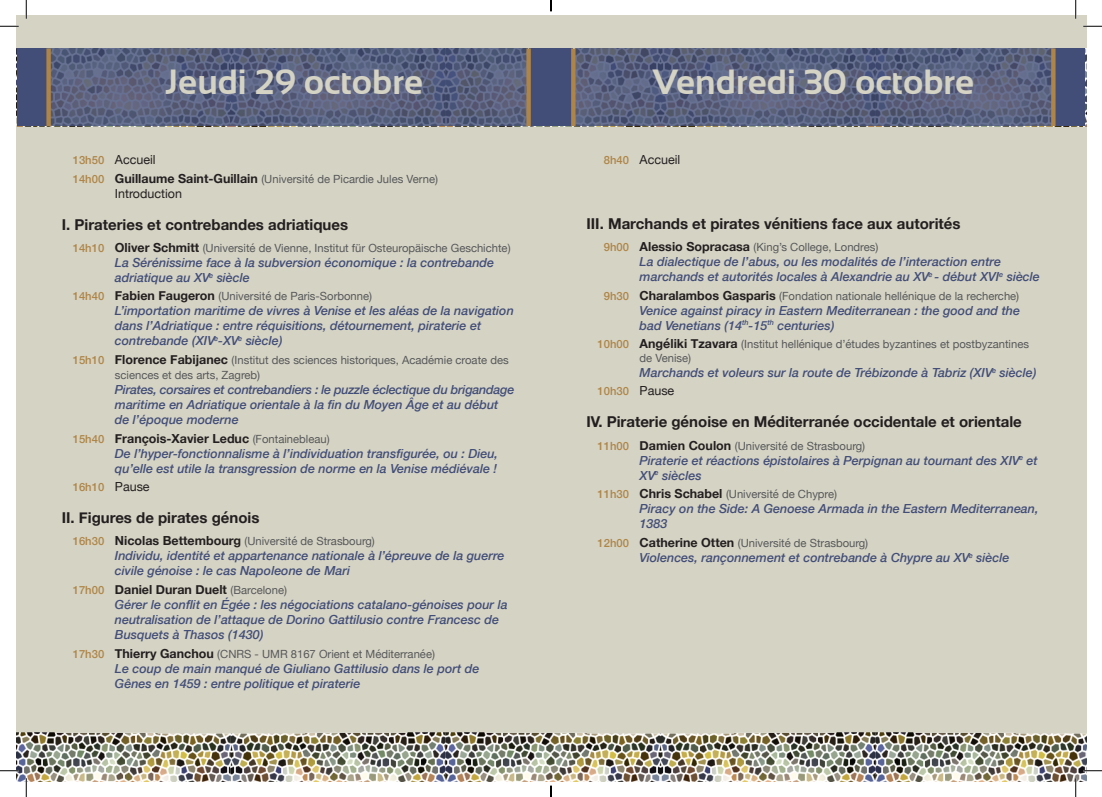
<style>
.page{position:relative;width:1102px;height:797px;background:#fff}
.page>*{position:absolute;margin:0;border:0;box-sizing:border-box;transform-origin:0 0}
.t1{font:700 35px "Sansation";color:#d5d3c4}
.Titre{font:700 15px "Helvetica Neue";color:#231f20}
.t2{font:italic 500 12.5px/15px "Helvetica Neue";color:#424e78}
.t3{font:italic 500 12.5px/15px "Helvetica Neue";letter-spacing:-.02em;color:#424e78}
.t4{font:12.5px "Helvetica Neue";color:#231f20}
.t5{font:11.25px/13.5px "Helvetica Neue";color:#57585a}
.t6{font:500 11.25px "Helvetica Neue";color:#ae8547}
.s1{font-weight:500;font-size:11.25px;color:#ae8547}
.s2{font-weight:500;color:#ae8547}
.s3{font-weight:700;font-size:12.5px;color:#231f20}
.s4{font-style:normal;font-size:11.25px;color:#ae8547}
.s5{font-weight:700;font-style:normal;color:#231f20}
.s6{font-weight:400;font-style:normal;font-size:11.25px;color:#57585a}
.s7{font-weight:400;font-size:12.5px;color:#231f20}
</style>
<div class="page">
<div style="left:16px;top:16px;width:1070px;height:765px;background:#d5d3c4"></div>
<svg style="left:575px;top:48px;width:476px;height:78px;background:#59617f"></svg>
<svg style="left:51px;top:48px;width:475px;height:78px;background:#59617f"></svg>
<div style="left:551px;top:48px;width:21px;height:78px;background:#424e78"></div>
<div style="left:529px;top:48px;width:22px;height:78px;background:#424e78"></div>
<svg style="left:571px;top:48px;width:4px;height:78px"></svg>
<svg style="left:526px;top:48px;width:4px;height:78px"></svg>
<div style="left:1053px;top:48px;width:31px;height:78px;background:#424e78"></div>
<div style="left:17px;top:48px;width:31px;height:78px;background:#424e78"></div>
<svg style="left:1051px;top:48px;width:4px;height:78px"></svg>
<div style="left:46px;top:48px;width:5px;height:78px;background:#ae8547"></div>
<img style="left:17px;top:732px;width:1069px;height:49px">
<svg style="left:0;top:25px;width:19px;height:2px"></svg>
<svg style="left:1083px;top:25px;width:18px;height:2px"></svg>
<svg style="left:0;top:770px;width:19px;height:1px"></svg>
<svg style="left:1083px;top:770px;width:18px;height:1px"></svg>
<svg style="left:25px;top:0;width:2px;height:19px"></svg>
<svg style="left:25px;top:778px;width:2px;height:19px"></svg>
<svg style="left:1074px;top:0;width:2px;height:19px"></svg>
<svg style="left:1074px;top:778px;width:2px;height:19px"></svg>
<svg style="left:550px;top:785px;width:1px;height:12px"></svg>
<p class="t1" style="left:165px;top:63px;width:259px">Jeudi 29 octobre</p>
<p class="t1" style="left:652px;top:63px;width:323px">Vendredi 30 octobre</p>
<p class="t4" style="left:73px;top:150px;width:84px"><span class="s1">13h50</span> Accueil</p>
<p class="t5" style="left:73px;top:172px;width:366px"><span class="s2">14h00</span> <span class="s3">Guillaume Saint-Guillain</span> (Université de Picardie Jules Verne)</p>
<p class="t4" style="left:115px;top:184px;width:69px">Introduction</p>
<p class="Titre" style="left:62px;top:213px;width:288px">I. Pirateries et contrebandes adriatiques</p>
<p class="t5" style="left:73px;top:242px;width:439px"><span class="s2">14h10</span> <span class="s3">Oliver Schmitt</span> (Université de Vienne, Institut für Osteuropäische Geschichte)</p>
<p class="t2" style="left:115px;top:254px;width:381px">La Sérénissime face à la subversion économique : la contrebande adriatique au XV<sup>e</sup> siècle</p>
<p class="t5" style="left:73px;top:290px;width:301px"><span class="s2">14h40</span> <span class="s3">Fabien Faugeron</span> (Université de Paris-Sorbonne)</p>
<p class="t2" style="left:115px;top:303px;width:400px">L’importation maritime de vivres à Venise et les aléas de la navigation dans l’Adriatique : entre réquisitions, détournement, piraterie et contrebande (XIV<sup>e</sup>-XV<sup>e</sup> siècle)</p>
<p class="t5" style="left:115px;top:353px;width:395px;line-height:15px;text-indent:-42px"><span class="s2">15h10</span> <span class="s3">Florence Fabijanec</span> (Institut des sciences historiques, Académie croate des sciences et des arts, Zagreb)</p>
<p class="t3" style="left:115px;top:381px;width:401px">Pirates, corsaires et contrebandiers : le puzzle éclectique du brigandage maritime en Adriatique orientale à la fin du Moyen Âge et au début de l’époque moderne</p>
<p class="t2" style="left:115px;top:430px;width:384px;text-indent:-42px"><span class="s4">15h40</span> <span class="s5">François-Xavier Leduc</span> <span class="s6">(Fontainebleau)<br></span>De l’hyper-fonctionnalisme à l’individuation transfigurée, ou : Dieu, qu’elle est utile la transgression de norme en la Venise médiévale !</p>
<p class="t6" style="left:73px;top:478px;width:78px">16h10 <span class="s7">Pause</span></p>
<p class="Titre" style="left:62px;top:506px;width:199px">II. Figures de pirates génois</p>
<p class="t5" style="left:73px;top:535px;width:303px"><span class="s2">16h30</span> <span class="s3">Nicolas Bettembourg</span> (Université de Strasbourg)</p>
<p class="t2" style="left:115px;top:547px;width:391px">Individu, identité et appartenance nationale à l’épreuve de la guerre civile génoise : le cas Napoleone de Mari</p>
<p class="t2" style="left:115px;top:581px;width:394px;text-indent:-42px"><span class="s4">17h00</span> <span class="s5">Daniel Duran Duelt</span> <span class="s6">(Barcelone)<br></span>Gérer le conflit en Égée : les négociations catalano-génoises pour la neutralisation de l’attaque de Dorino Gattilusio contre Francesc de Busquets à Thasos (1430)</p>
<p class="t5" style="left:73px;top:647px;width:363px"><span class="s2">17h30</span> <span class="s3">Thierry Ganchou</span> (CNRS - UMR 8167 Orient et Méditerranée)</p>
<p class="t2" style="left:115px;top:659px;width:366px">Le coup de main manqué de Giuliano Gattilusio dans le port de<br>Gênes en 1459 : entre politique et piraterie</p>
<p class="t4" style="left:603px;top:150px;width:78px"><span class="s1">8h40</span> Accueil</p>
<p class="Titre" style="left:586px;top:212px;width:375px">III. Marchands et pirates vénitiens face aux autorités</p>
<p class="t5" style="left:603px;top:241px;width:276px"><span class="s2">9h00</span> <span class="s3">Alessio Sopracasa</span> (King’s College, Londres)</p>
<p class="t2" style="left:639px;top:253px;width:402px">La dialectique de l’abus, ou les modalités de l’interaction entre marchands et autorités locales à Alexandrie au XV<sup>e</sup> - début XVI<sup>e</sup> siècle</p>
<p class="t5" style="left:603px;top:289px;width:417px"><span class="s2">9h30</span> <span class="s3">Charalambos Gasparis</span> (Fondation nationale hellénique de la recherche)</p>
<p class="t2" style="left:639px;top:302px;width:382px">Venice against piracy in Eastern Mediterranean : the good and the bad Venetians (14<sup>th</sup>-15<sup>th</sup> centuries)</p>
<p class="t5" style="left:639px;top:338px;width:391px;text-indent:-42px"><span class="s2">10h00</span> <span class="s3">Angéliki Tzavara</span> (Institut hellénique d’études byzantines et postbyzantines de Venise)</p>
<p class="t2" style="left:639px;top:364px;width:398px">Marchands et voleurs sur la route de Trébizonde à Tabriz (XIV<sup>e</sup> siècle)</p>
<p class="t6" style="left:597px;top:382px;width:78px">10h30 <span class="s7">Pause</span></p>
<p class="Titre" style="left:586px;top:410px;width:437px">IV. Piraterie génoise en Méditerranée occidentale et orientale</p>
<p class="t5" style="left:597px;top:439px;width:269px"><span class="s2">11h00</span> <span class="s3">Damien Coulon</span> (Université de Strasbourg)</p>
<p class="t2" style="left:639px;top:452px;width:399px">Piraterie et réactions épistolaires à Perpignan au tournant des XIV<sup>e</sup> et<br>XV<sup>e</sup> siècles</p>
<p class="t5" style="left:597px;top:488px;width:241px"><span class="s2">11h30</span> <span class="s3">Chris Schabel</span> (Université de Chypre)</p>
<p class="t2" style="left:639px;top:500px;width:400px">Piracy on the Side: A Genoese Armada in the Eastern Mediterranean,<br>1383</p>
<p class="t5" style="left:597px;top:536px;width:272px"><span class="s2">12h00</span> <span class="s3">Catherine Otten</span> (Université de Strasbourg)</p>
<p class="t2" style="left:639px;top:549px;width:371px">Violences, rançonnement et contrebande à Chypre au XV<sup>e</sup> siècle</p>
</div>
